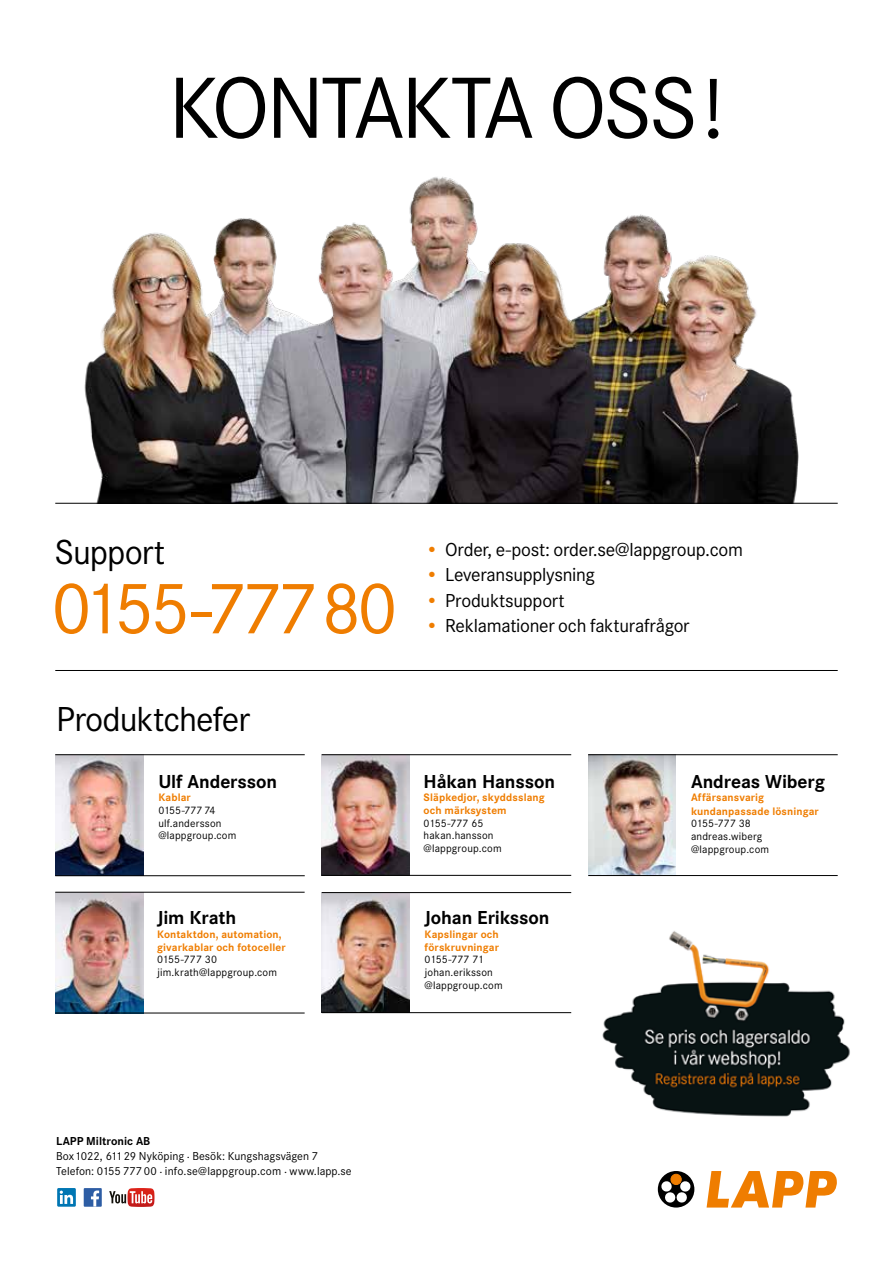
<style>
.page{position:relative;width:893px;height:1263px;background:#fff}
.page>*{position:absolute;margin:0;border:0;box-sizing:border-box;transform-origin:0 0}
.t1{font:90px "Corporate S";letter-spacing:-.04em;color:#000}
.t2{font:75.75px "Corporate S";letter-spacing:-.065em;color:#ef7d00}
.t3{font:36px "Corporate S";letter-spacing:-.03em;color:#000}
.t4{font:19.5px "Corporate S";letter-spacing:-.015em;color:#000}
.t5{font:700 19.5px "Corporate S";letter-spacing:-.005em;color:#000}
.t6{font:12px/15px "Corporate S";letter-spacing:.005em;color:#000}
.t7{font:700 12px "Corporate S";color:#000}
.t8{font:11.25px/12.8px "Corporate S";letter-spacing:.015em;color:#000}
.t9{font:700 11.25px/12.8px "Corporate S";letter-spacing:.01em;color:#ef7d00}
.s1{color:#ef7d00}
</style>
<div class="page">
<img style="left:322px;top:893px;width:87px;height:119px">
<svg style="left:57px;top:1188px;width:19px;height:19px"></svg>
<svg style="left:60px;top:1190px;width:13px;height:14px"></svg>
<svg style="left:109px;top:1188px;width:45px;height:19px"></svg>
<svg style="left:707px;top:1171px;width:130px;height:36px"></svg>
<div style="left:658px;top:1171px;width:36px;height:36px;background:#000;border-radius:50%"></div>
<svg style="left:661px;top:1180px;width:30px;height:23px"></svg>
<div style="left:671px;top:1174px;width:10px;height:10px;background:#ef7d00;border-radius:50%"></div>
<div style="left:671px;top:1174px;width:10px;height:10px;border:1px solid #ef7d00;border-radius:50%"></div>
<div style="left:84px;top:1188px;width:18px;height:19px;background:#2d5da4"></div>
<svg style="left:91px;top:1190px;width:8px;height:17px"></svg>
<img style="left:55px;top:755px;width:88px;height:120px">
<img style="left:55px;top:893px;width:88px;height:120px">
<img style="left:322px;top:755px;width:88px;height:120px">
<img style="left:588px;top:755px;width:88px;height:120px">
<hr style="left:55px;top:754px;width:250px;height:1px;background:#000">
<hr style="left:322px;top:754px;width:249px;height:1px;background:#000">
<hr style="left:588px;top:754px;width:250px;height:1px;background:#000">
<hr style="left:588px;top:875px;width:250px;height:1px;background:#000">
<hr style="left:322px;top:875px;width:249px;height:1px;background:#000">
<hr style="left:322px;top:892px;width:249px;height:1px;background:#000">
<hr style="left:322px;top:1012px;width:249px;height:1px;background:#000">
<hr style="left:55px;top:875px;width:250px;height:1px;background:#000">
<hr style="left:55px;top:892px;width:250px;height:1px;background:#000">
<hr style="left:55px;top:1013px;width:250px;height:1px;background:#000">
<img style="left:68px;top:177px;width:742px;height:326px">
<hr style="left:55px;top:670px;width:783px;height:1px;background:#000">
<hr style="left:55px;top:503px;width:783px;height:1px;background:#000">
<img style="left:602px;top:931px;width:248px;height:186px">
<h1 class="t1" style="left:168px;top:57px;width:557px">KONTAKTA OSS!</h1>
<h3 class="t3" style="left:54px;top:531px;width:112px">Support</h3>
<h3 class="t4" style="left:426px;top:538px;width:319px"><span class="s1">•</span> Order, e-post: order.se@lappgroup.com</h3>
<h3 class="t4" style="left:426px;top:564px;width:171px"><span class="s1">•</span> Leveransupplysning</h3>
<h3 class="t4" style="left:426px;top:589px;width:141px"><span class="s1">•</span> Produktsupport</h3>
<h2 class="t2" style="left:51px;top:565px;width:348px">0155-777 80</h2>
<h3 class="t4" style="left:426px;top:615px;width:265px"><span class="s1">•</span> Reklamationer och fakturafrågor</h3>
<h3 class="t3" style="left:56px;top:698px;width:195px">Produktchefer</h3>
<h3 class="t5" style="left:158px;top:770px;width:120px">Ulf Andersson</h3>
<p class="t9" style="left:158px;top:791px;width:34px">Kablar</p>
<p class="t8" style="left:158px;top:804px;width:80px">0155-777 74 ulf.andersson @lappgroup.com</p>
<h3 class="t5" style="left:157px;top:907px;width:81px">Jim Krath</h3>
<p class="t9" style="left:157px;top:928px;width:130px">Kontaktdon, automation, givarkablar och fotoceller</p>
<p class="t8" style="left:157px;top:953px;width:121px">0155-777 30 jim.krath@lappgroup.com</p>
<p class="t7" style="left:56px;top:1134px;width:96px">LAPP Miltronic AB</p>
<p class="t6" style="left:56px;top:1149px;width:297px">Box 1022, 611 29 Nyköping . Besök: Kungshagsvägen 7<br>Telefon: 0155 777 00 . info.se@lappgroup.com . www.lapp.se</p>
<h3 class="t5" style="left:424px;top:770px;width:133px">Håkan Hansson</h3>
<p class="t9" style="left:424px;top:791px;width:123px">Släpkedjor, skyddsslang och märksystem</p>
<p class="t8" style="left:424px;top:816px;width:80px">0155-777 65 hakan.hansson @lappgroup.com</p>
<h3 class="t5" style="left:425px;top:907px;width:126px">Johan Eriksson</h3>
<p class="t9" style="left:425px;top:928px;width:76px">Kapslingar och förskruvningar</p>
<p class="t8" style="left:425px;top:953px;width:80px">0155-777 71 johan.eriksson @lappgroup.com</p>
<h3 class="t5" style="left:691px;top:770px;width:136px">Andreas Wiberg</h3>
<p class="t9" style="left:691px;top:791px;width:129px;line-height:13.5px">Affärsansvarig kundanpassade lösningar</p>
<p class="t8" style="left:691px;top:817px;width:80px">0155-777 38 andreas.wiberg @lappgroup.com</p>
</div>
